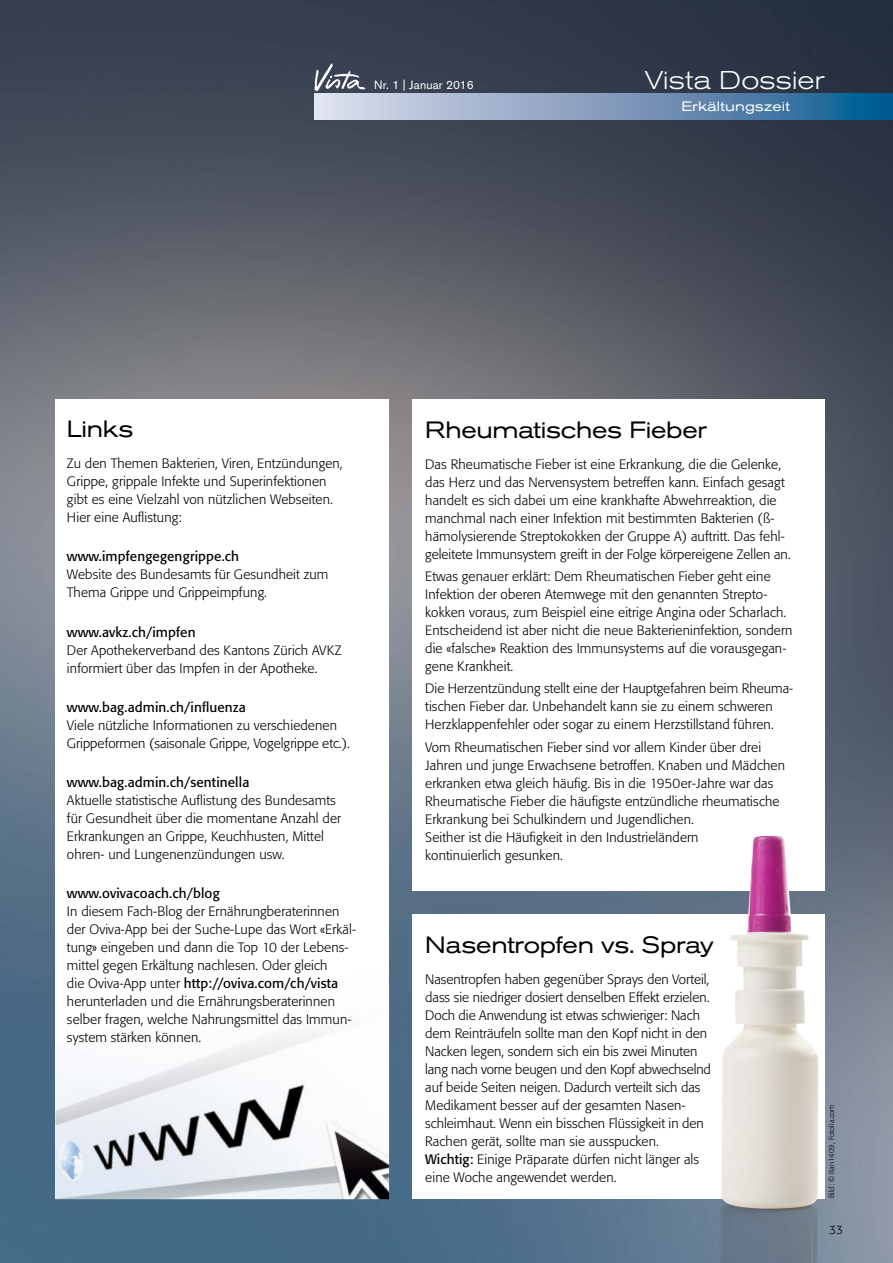
<style>
.page{position:relative;width:893px;height:1263px;background:#fff}
.page>*{position:absolute;margin:0;border:0;box-sizing:border-box;transform-origin:0 0}
.t1{font:300 expanded 25.5px "Akzidenz Grotesk Pro";letter-spacing:.01em;color:#fff}
.t2{font:expanded 23.4px "Akzidenz Grotesk Pro";letter-spacing:-.015em;color:#000;scale:.96 1}
.t3{font:300 13.5px/18px "Formata Pro";letter-spacing:.01em;color:#000}
.t4{font:13.5px "Formata Pro";letter-spacing:.01em;color:#000}
.t5{font:expanded 13.5px "Akzidenz Grotesk Pro";letter-spacing:.01em;color:#fff}
.t6{font:12px "Akzidenz Grotesk Pro";letter-spacing:.01em;color:#fff}
.t7{font:300 12px "Formata Pro";color:#000}
.t8{font:300 7.5px "Formata Pro";letter-spacing:.01em;color:#000}
.s1{font-weight:400}
</style>
<div class="page">
<img style="left:0;top:0;width:893px;height:1263px">
<svg style="left:315px;top:94px;width:578px;height:25px;background:#7b9cbd"></svg>
<img style="left:313px;top:63px;width:54px;height:29px">
<img style="left:689px;top:812px;width:204px;height:451px">
<div style="left:412px;top:400px;width:413px;height:491px;background:#fff"></div>
<div style="left:55px;top:400px;width:334px;height:799px;background:#fff"></div>
<img style="left:55px;top:1032px;width:334px;height:167px">
<div style="left:412px;top:914px;width:413px;height:285px;background:#fff"></div>
<img style="left:721px;top:836px;width:99px;height:373px">
<p class="t6" style="left:374px;top:77px;width:101px">Nr. 1 | Januar 2016</p>
<h1 class="t1" style="left:645px;top:64px;width:181px">Vista Dossier</h1>
<p class="t5" style="left:681px;top:97px;width:110px">Erkältungszeit</p>
<h2 class="t2" style="left:67px;top:414px;width:71px">Links</h2>
<p class="t3" style="left:67px;top:454px;width:277px">Zu den Themen Bakterien, Viren, Entzündungen, Grippe, grippale Infekte und Superinfektionen gibt es eine Vielzahl von nützlichen Webseiten.<br>Hier eine Auflistung:</p>
<p class="t4" style="left:67px;top:548px;width:174px">www.impfengegengrippe.ch</p>
<p class="t3" style="left:67px;top:566px;width:263px">Website des Bundesamts für Gesundheit zum<br>Thema Grippe und Grippeimpfung.</p>
<p class="t4" style="left:67px;top:623px;width:130px">www.avkz.ch/impfen</p>
<p class="t3" style="left:67px;top:641px;width:276px">Der Apothekerverband des Kantons Zürich AVKZ informiert über das Impfen in der Apotheke.</p>
<p class="t4" style="left:67px;top:698px;width:181px">www.bag.admin.ch/influenza</p>
<p class="t3" style="left:67px;top:716px;width:284px">Viele nützliche Informationen zu verschiedenen<br>Grippeformen (saisonale Grippe, Vogelgrippe etc.).</p>
<p class="t4" style="left:67px;top:773px;width:184px">www.bag.admin.ch/sentinella</p>
<p class="t3" style="left:67px;top:791px;width:276px">Aktuelle statistische Auflistung des Bundesamts für Gesundheit über die momentane Anzahl der Erkrankungen an Grippe, Keuchhusten, Mittel ohren- und Lungenenzündungen usw.</p>
<p class="t4" style="left:67px;top:885px;width:154px">www.ovivacoach.ch/blog</p>
<p class="t3" style="left:67px;top:903px;width:291px">In diesem Fach-Blog der Ernährungberaterinnen der Oviva-App bei der Suche-Lupe das Wort «Erkäl&shy;tung» eingeben und dann die Top 10 der Lebens&shy;mittel gegen Erkältung nachlesen. Oder gleich<br>die Oviva-App unter <span class="s1">http://oviva.com/ch/vista </span>herunterladen und die Ernährungsberaterinnen selber fragen, welche Nahrungsmittel das Immun&shy;system stärken können.</p>
<h2 class="t2" style="left:425px;top:415px;width:295px">Rheumatisches Fieber</h2>
<p class="t3" style="left:425px;top:455px;width:367px">Das Rheumatische Fieber ist eine Erkrankung, die die Gelenke, das Herz und das Nervensystem betreffen kann. Einfach gesagt handelt es sich dabei um eine krankhafte Abwehrreaktion, die manchmal nach einer Infektion mit bestimmten Bakterien (ß&shy;hämolysierende Streptokokken der Gruppe A) auftritt. Das fehl&shy;geleitete Immunsystem greift in der Folge körpereigene Zellen an.</p>
<p class="t3" style="left:425px;top:568px;width:369px">Etwas genauer erklärt: Dem Rheumatischen Fieber geht eine Infektion der oberen Atemwege mit den genannten Strepto&shy;kokken voraus, zum Beispiel eine eitrige Angina oder Scharlach.<br>Entscheidend ist aber nicht die neue Bakterieninfektion, sondern die «falsche» Reaktion des Immunsystems auf die vorausgegan&shy;gene Krankheit.</p>
<p class="t3" style="left:425px;top:680px;width:369px">Die Herzentzündung stellt eine der Hauptgefahren beim Rheuma&shy;tischen Fieber dar. Unbehandelt kann sie zu einem schweren<br>Herzklappenfehler oder sogar zu einem Herzstillstand führen.</p>
<p class="t3" style="left:425px;top:738px;width:361px">Vom Rheumatischen Fieber sind vor allem Kinder über drei Jahren und junge Erwachsene betroffen. Knaben und Mädchen erkranken etwa gleich häufig. Bis in die 1950er-Jahre war das Rheumatische Fieber die häufigste entzündliche rheumatische Erkrankung bei Schulkindern und Jugendlichen.<br>Seither ist die Häufigkeit in den Industrieländern<br>kontinuierlich gesunken.</p>
<h2 class="t2" style="left:425px;top:929px;width:302px">Nasentropfen vs. Spray</h2>
<p class="t3" style="left:425px;top:970px;width:287px">Nasentropfen haben gegenüber Sprays den Vorteil, dass sie niedriger dosiert denselben Effekt erzielen.<br>Doch die Anwendung ist etwas schwieriger: Nach dem Reinträufeln sollte man den Kopf nicht in den Nacken legen, sondern sich ein bis zwei Minuten lang nach vorne beugen und den Kopf abwechselnd auf beide Seiten neigen. Dadurch verteilt sich das Medikament besser auf der gesamten Nasen&shy;schleimhaut. Wenn ein bisschen Flüssigkeit in den Rachen gerät, sollte man sie ausspucken.<br><span class="s1">Wichtig:</span> Einige Präparate dürfen nicht länger als eine Woche angewendet werden.</p>
<p class="t8" style="left:827px;top:1198px;width:95px;rotate:-90deg">Bild: © Itan1409, Fotolia.com</p>
<p class="t7" style="left:829px;top:1222px;width:16px">33</p>
</div>
